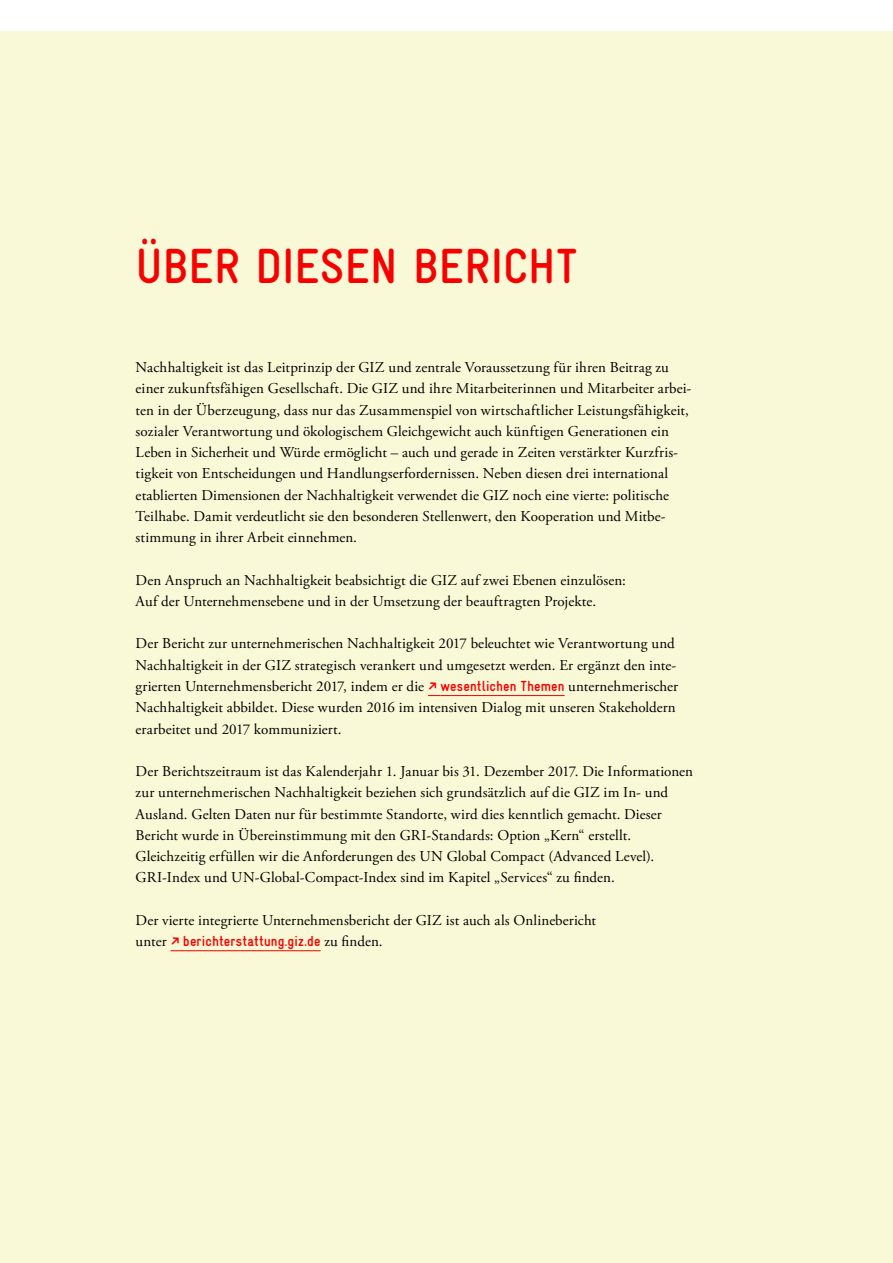
<style>
.page{position:relative;width:893px;height:1263px;background:#fff}
.page>*{position:absolute;margin:0;border:0;box-sizing:border-box;transform-origin:0 0}
.t1{font:700 condensed 49.5px "Gravur";letter-spacing:.005em;color:#f80000}
.t2{font:15px/21.3px "Adobe Garamond Pro";letter-spacing:.005em;color:#000}
.t3{font:700 condensed 14.7px "Gravur";letter-spacing:.01em;color:#f80000}
.s1{font-family:"Gravur";font-weight:700;font-stretch:condensed;font-size:14.7px;color:#f80000}
.s2{font-family:"Adobe Garamond Pro";font-weight:400;font-stretch:normal;font-size:15px;color:#000}
</style>
<div class="page">
<div style="left:0;top:32px;width:893px;height:1231px;background:#faf9d7"></div>
<hr style="left:440px;top:695px;width:125px;height:1px;background:#f80000">
<hr style="left:183px;top:950px;width:138px;height:1px;background:#f80000">
<svg style="left:428px;top:695px;width:27px;height:1px"></svg>
<svg style="left:171px;top:950px;width:27px;height:1px"></svg>
<h1 class="t1" style="left:136px;top:239px;width:443px">ÜBER DIESEN BERICHT</h1>
<p class="t2" style="left:136px;top:357px;width:557px">Nachhaltigkeit ist das Leitprinzip der GIZ und zentrale Voraussetzung für ihren Beitrag zu einer zukunftsfähigen Gesellschaft. Die GIZ und ihre Mitarbeiterinnen und Mitarbeiter arbei&shy;ten in der Überzeugung, dass nur das Zusammenspiel von wirtschaftlicher Leistungsfähigkeit, sozialer Verantwortung und ökologischem Gleichgewicht auch künftigen Generationen ein Leben in Sicherheit und Würde ermöglicht – auch und gerade in Zeiten verstärkter Kurzfris&shy;tigkeit von Entscheidungen und Handlungserfordernissen. Neben diesen drei international etablierten Dimensionen der Nachhaltigkeit verwendet die GIZ noch eine vierte: politische Teilhabe. Damit verdeutlicht sie den besonderen Stellenwert, den Kooperation und Mitbe&shy;stimmung in ihrer Arbeit einnehmen.</p>
<p class="t2" style="left:136px;top:570px;width:492px">Den Anspruch an Nachhaltigkeit beabsichtigt die GIZ auf zwei Ebenen einzulösen:<br>Auf der Unternehmensebene und in der Umsetzung der beauftragten Projekte.</p>
<p class="t2" style="left:136px;top:634px;width:544px">Der Bericht zur unternehmerischen Nachhaltigkeit 2017 beleuchtet wie Verantwortung und Nachhaltigkeit in der GIZ strategisch verankert und umgesetzt werden. Er ergänzt den inte&shy;grierten Unternehmensbericht 2017, indem er die <span class="s1">wesentlichen Themen</span> unternehmerischer Nachhaltigkeit abbildet. Diese wurden 2016 im intensiven Dialog mit unseren Stakeholdern erarbeitet und 2017 kommuniziert.</p>
<p class="t2" style="left:136px;top:761px;width:559px">Der Berichtszeitraum ist das Kalenderjahr 1. Januar bis 31. Dezember 2017. Die Informationen zur unternehmerischen Nachhaltigkeit beziehen sich grundsätzlich auf die GIZ im In- und Ausland. Gelten Daten nur für bestimmte Standorte, wird dies kenntlich gemacht. Dieser Bericht wurde in Übereinstimmung mit den GRI‑Standards: Option „Kern“ erstellt.<br>Gleichzeitig erfüllen wir die Anforderungen des UN Global Compact (Advanced Level).<br>GRI-Index und UN-Global-Compact-Index sind im Kapitel „Services“ zu finden.</p>
<p class="t2" style="left:136px;top:910px;width:462px">Der vierte integrierte Unternehmensbericht der GIZ ist auch als Onlinebericht</p>
<p class="t3" style="left:136px;top:933px;width:249px"><span class="s2">unter</span> berichterstattung.giz.de <span class="s2">zu finden.</span></p>
</div>
